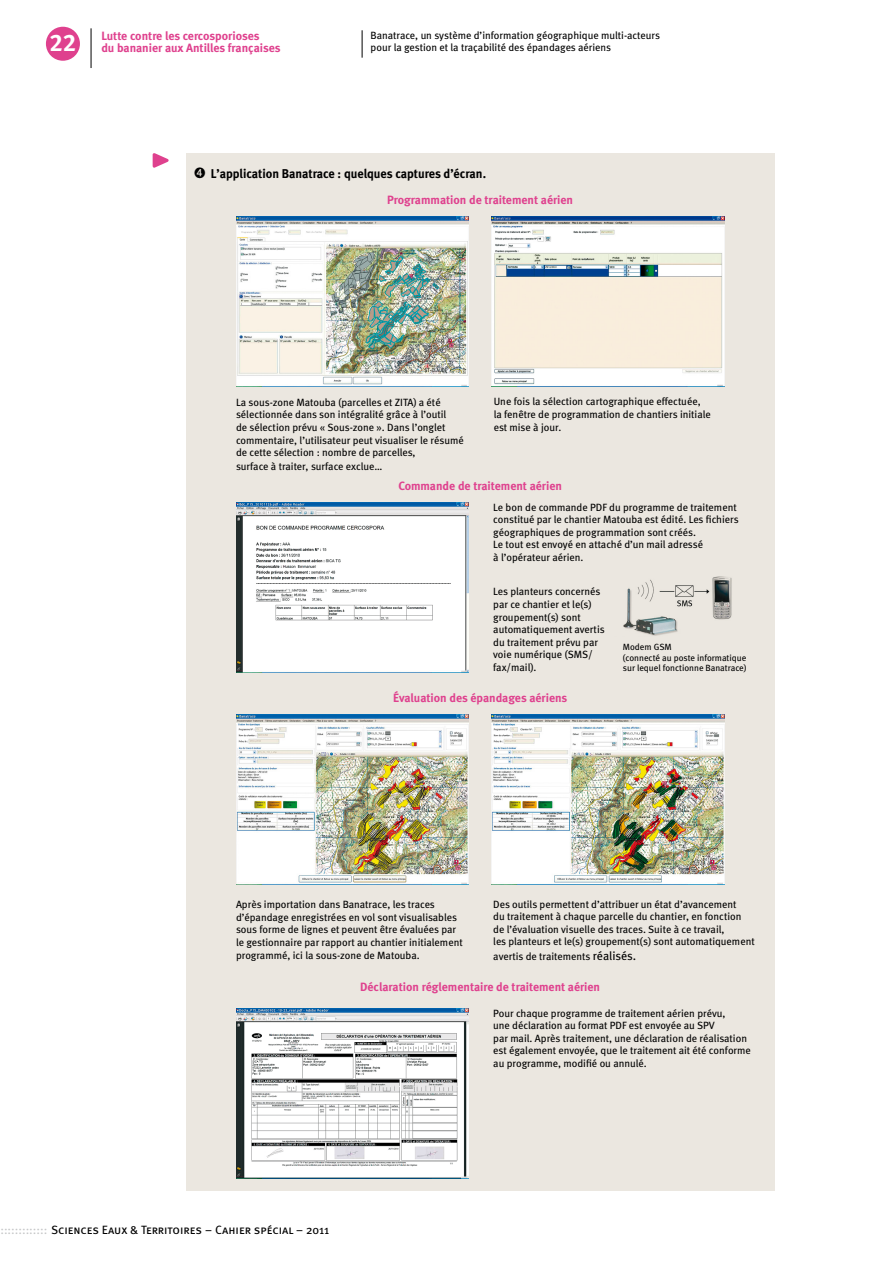
<style>
.page{position:relative;width:893px;height:1263px;background:#fff}
.page>*{position:absolute;margin:0;border:0;box-sizing:border-box;transform-origin:0 0}
.t1{font:24px "Meta Bold Caps Expert";color:#fff}
.titre_tableau{font:12.75px "Meta Bold LF";color:#000}
.Hors_texte{font:12px "Meta Bold LF";color:#df418e}
.roulette_section{font:700 12px/12px "Meta";color:#df418e}
.t2{font:12px "Meta Book Caps";color:#000}
.Hors_texte-2{font:10.5px/12.6px "Meta Book LF";color:#000}
.roulette_article{font:10.5px/12px "Meta Book LF";color:#000}
.coordonnées{font:9px/10.8px "Meta Book LF";color:#000}
.s1{font-size:12px}
.s2{color:#c6c7c8}
</style>
<div class="page">
<div style="left:186px;top:153px;width:589px;height:1038px;background:#ebe7e0"></div>
<img style="left:614px;top:576px;width:118px;height:60px">
<img style="left:236px;top:217px;width:233px;height:169px">
<img style="left:492px;top:217px;width:232px;height:169px">
<img style="left:236px;top:502px;width:233px;height:170px">
<img style="left:236px;top:715px;width:233px;height:170px">
<img style="left:492px;top:715px;width:232px;height:170px">
<img style="left:236px;top:1008px;width:233px;height:170px">
<div style="left:46px;top:27px;width:34px;height:34px;background:#df418e;border-radius:50%"></div>
<hr style="left:91px;top:28px;width:1px;height:40px;background:#000">
<svg style="left:152px;top:153px;width:17px;height:15px"></svg>
<svg style="left:362px;top:30px;width:1px;height:28px"></svg>
<h1 class="t1" style="left:49px;top:28px;width:28px">22</h1>
<p class="roulette_article" style="left:371px;top:29px;width:291px">Banatrace, un système d’information géographique multi-acteurs pour la gestion et la traçabilité des épandages aériens</p>
<p class="roulette_section" style="left:101px;top:29px;width:181px">Lutte contre les cercosporioses<br>du bananier aux Antilles françaises</p>
<p class="titre_tableau" style="left:194px;top:166px;width:293px">➍ L’application Banatrace : quelques captures d’écran.</p>
<p class="Hors_texte" style="left:387px;top:193px;width:187px">Programmation de traitement aérien</p>
<p class="Hors_texte-2" style="left:236px;top:396px;width:229px">La sous-zone Matouba (parcelles et ZITA) a été sélectionnée dans son intégralité grâce à l’outil<br>de sélection prévu « Sous-zone ». Dans l’onglet commentaire, l’utilisateur peut visualiser le résumé de cette sélection : nombre de parcelles,<br>surface à traiter, surface exclue…</p>
<p class="Hors_texte-2" style="left:494px;top:395px;width:219px">Une fois la sélection cartographique effectuée, la fenêtre de programmation de chantiers initiale est mise à jour.</p>
<p class="Hors_texte-2" style="left:493px;top:500px;width:247px">Le bon de commande PDF du programme de traitement constitué par le chantier Matouba est édité. Les fichiers géographiques de programmation sont créés.<br>Le tout est envoyé en attaché d’un mail adressé<br>à l’opérateur aérien.</p>
<p class="Hors_texte-2" style="left:493px;top:585px;width:113px">Les planteurs concernés par ce chantier et le(s) groupement(s) sont automatiquement avertis du traitement prévu par voie numérique (SMS/ fax/mail).</p>
<p class="Hors_texte" style="left:398px;top:479px;width:165px">Commande de traitement aérien</p>
<p class="coordonnées" style="left:623px;top:641px;width:125px">Modem GSM<br>(connecté au poste informatique sur lequel fonctionne Banatrace)</p>
<p class="Hors_texte" style="left:393px;top:690px;width:176px">Évaluation des épandages aériens</p>
<p class="Hors_texte-2" style="left:236px;top:898px;width:228px">Après importation dans Banatrace, les traces d’épandage enregistrées en vol sont visualisables sous forme de lignes et peuvent être évaluées par le gestionnaire par rapport au chantier initialement programmé, ici la sous-zone de Matouba.</p>
<p class="Hors_texte-2" style="left:493px;top:897px;width:263px">Des outils permettent d’attribuer un état d’avancement<br>du traitement à chaque parcelle du chantier, en fonction de l’évaluation visuelle des traces. Suite à ce travail,<br>les planteurs et le(s) groupement(s) sont automatiquement</p>
<p class="Hors_texte-2" style="left:493px;top:949px;width:144px">avertis de traitements <span class="s1">réalisés.</span></p>
<p class="Hors_texte" style="left:360px;top:980px;width:241px">Déclaration réglementaire de traitement aérien</p>
<p class="t2" style="left:0;top:1223px;width:330px"><span class="s2">:::::::::::::</span> Sciences Eaux &amp; Territoires – Cahier spécial – 2011</p>
<p class="Hors_texte-2" style="left:493px;top:1006px;width:259px">Pour chaque programme de traitement aérien prévu,<br>une déclaration au format PDF est envoyée au SPV<br>par mail. Après traitement, une déclaration de réalisation est également envoyée, que le traitement ait été conforme au programme, modifié ou annulé.</p>
</div>
